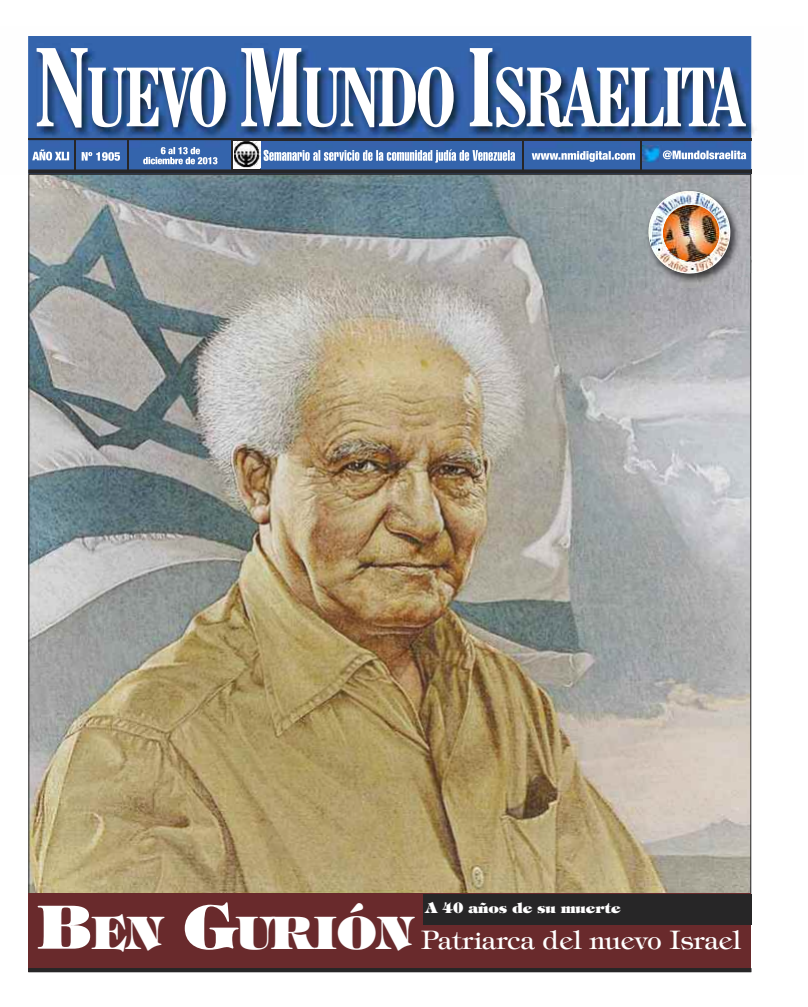
<style>
.page{position:relative;width:808px;height:1007px;background:#fff}
.page>*{position:absolute;margin:0;border:0;box-sizing:border-box;transform-origin:0 0}
.t1{font:700 condensed 81.6px "Century Schoolbook BT";letter-spacing:-.03em;color:#fff}
.t2{font:25.6px "Tiffany";color:#fff}
.t3{font:800 14.5px "Tiffany";color:#fff}
.s1{font-size:108.8px}
.s2{font-weight:800;font-size:60px}
.s3{font-weight:800;font-size:45px}
</style>
<div class="page">
<img style="left:30px;top:176px;width:719px;height:717px">
<div style="left:28px;top:893px;width:723px;height:79px;background:#692a2c"></div>
<div style="left:423px;top:893px;width:328px;height:31px;background:#272627"></div>
<hr style="left:28px;top:968px;width:723px;height:4px;background:#272627">
<img style="left:28px;top:36px;width:726px;height:138px">
<img style="left:532px;top:151px;width:70px;height:11px">
<img style="left:264px;top:150px;width:70px;height:11px">
<img style="left:82px;top:152px;width:38px;height:9px">
<img style="left:161px;top:147px;width:39px;height:7px">
<img style="left:143px;top:157px;width:73px;height:7px">
<img style="left:32px;top:149px;width:37px;height:11px">
<img style="left:260px;top:140px;width:491px;height:1px">
<img style="left:28px;top:140px;width:203px;height:1px">
<img style="left:28px;top:169px;width:723px;height:4px">
<svg style="left:127px;top:140px;width:1px;height:31px"></svg>
<img style="left:643px;top:146px;width:19px;height:16px">
<img style="left:663px;top:150px;width:43px;height:9px">
<svg style="left:523px;top:140px;width:1px;height:31px"></svg>
<img style="left:28px;top:139px;width:723px;height:1px">
<svg style="left:74px;top:139px;width:1px;height:32px"></svg>
<svg style="left:231px;top:140px;width:29px;height:32px"></svg>
<svg style="left:640px;top:140px;width:1px;height:31px"></svg>
<svg style="left:750px;top:257px;width:2px;height:16px"></svg>
<img style="left:633px;top:175px;width:117px;height:122px">
<svg style="left:644px;top:186px;width:91px;height:92px;background:#93969a"></svg>
<img style="left:648px;top:191px;width:82px;height:82px">
<img style="left:663px;top:205px;width:56px;height:56px">
<h1 class="t1" style="left:36px;top:68px;width:710px"><span class="s1">N</span>UEVO <span class="s1">M</span>UNDO <span class="s1">I</span>SRAELITA</h1>
<p class="t3" style="left:426px;top:899px;width:197px">A 40 años de su muerte</p>
<p class="t2" style="left:38px;top:929px;width:705px"><span class="s2">B</span><span class="s3">EN</span> <span class="s2">G</span><span class="s3">URIÓN</span> Patriarca del nuevo Israel</p>
</div>
